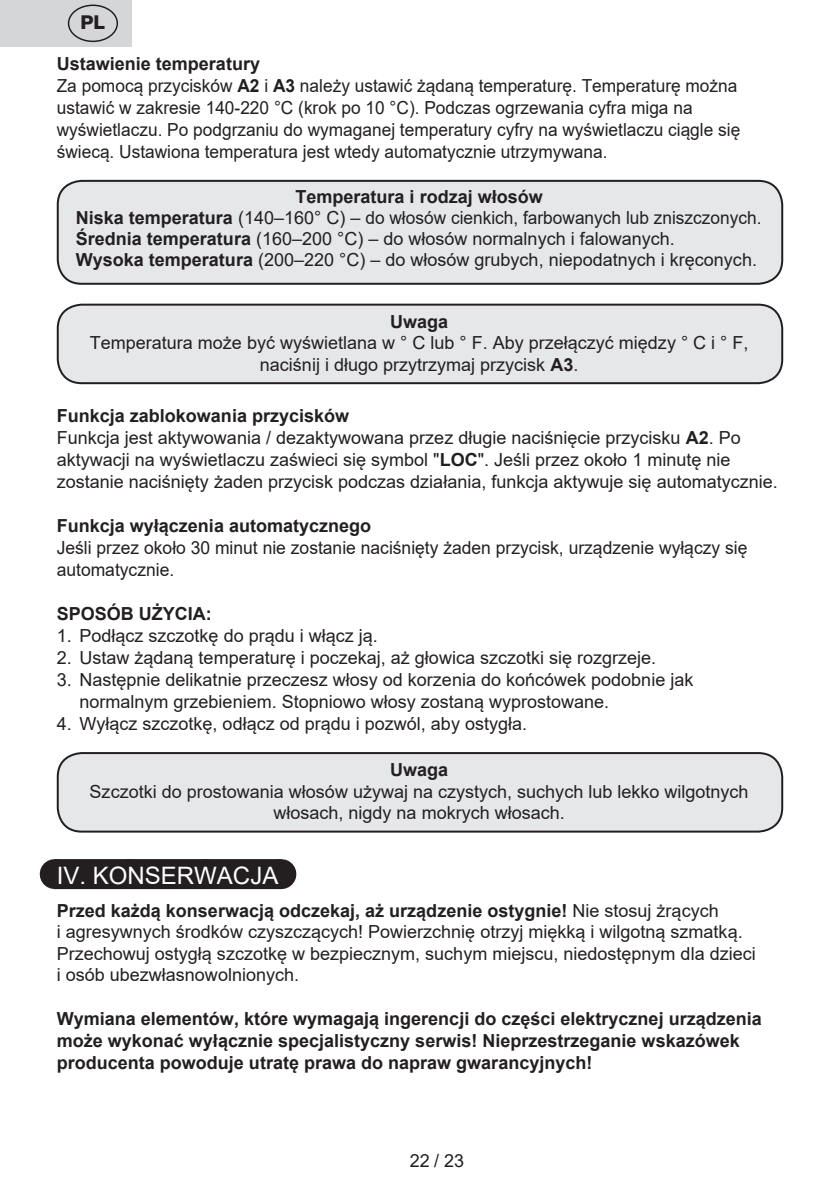
<style>
.page{position:relative;width:840px;height:1191px;background:#fff}
.page>*{position:absolute;margin:0;border:0;box-sizing:border-box;transform-origin:0 0}
.Grafický_nadpis_ETA{font:24px "Arial";color:#fff}
.t1{font:800 19.2px "Helvetica Neue OT";color:#231f20}
.Normální{font:18px/22px "Arial";color:#231f20}
.Normální-2{font:700 18px/22px "Arial";color:#231f20}
.Normální-3{font:18px/22px "Arial";color:#231f20;scale:.96 1}
.s1{font-weight:700}
</style>
<div class="page">
<div style="left:55px;top:859px;width:225px;height:30px;background:#231f20"></div>
<svg style="left:133px;top:859px;width:110px;height:1px"></svg>
<hr style="left:280px;top:859px;width:1px;height:30px;background:#231f20">
<div style="left:58px;top:181px;width:723px;height:103px;background:#e6e7e9;border-radius:24px"></div>
<div style="left:57px;top:180px;width:725px;height:105px;border:2px solid #231f20;border-radius:24px"></div>
<div style="left:58px;top:305px;width:723px;height:78px;background:#e6e7e9;border-radius:24px"></div>
<div style="left:57px;top:304px;width:725px;height:80px;border:2px solid #231f20;border-radius:24px"></div>
<div style="left:58px;top:753px;width:723px;height:78px;background:#e6e7e9;border-radius:24px"></div>
<div style="left:57px;top:752px;width:725px;height:80px;border:2px solid #231f20;border-radius:24px"></div>
<div style="left:0;top:0;width:131px;height:47px;background:#d5d6d8"></div>
<div style="left:68px;top:5px;width:50px;height:37px;border:1px solid #231f20;border-radius:50%"></div>
<p class="t1" style="left:80px;top:11px;width:26px">PL</p>
<p class="Normální-2" style="left:57px;top:53px;width:205px">Ustawienie temperatury</p>
<p class="Normální-3" style="left:57px;top:74px;width:713px">Za pomocą przycisków <span class="s1">A2</span> i <span class="s1">A3</span> należy ustawić żądaną temperaturę. Temperaturę można ustawić w zakresie 140-220 °C (krok po 10 °C). Podczas ogrzewania cyfra miga na wyświetlaczu. Po podgrzaniu do wymaganej temperatury cyfry na wyświetlaczu ciągle się świecą. Ustawiona temperatura jest wtedy automatycznie utrzymywana.</p>
<p class="Normální-2" style="left:295px;top:186px;width:249px">Temperatura i rodzaj włosów</p>
<p class="Normální" style="left:76px;top:207px;width:687px"><span class="s1">Niska temperatura</span> (140–160° C) – do włosów cienkich, farbowanych lub zniszczonych.</p>
<p class="Normální" style="left:76px;top:228px;width:600px"><span class="s1">Średnia temperatura</span> (160–200 °C) – do włosów normalnych i falowanych.</p>
<p class="Normální" style="left:76px;top:249px;width:682px"><span class="s1">Wysoka temperatura</span> (200–220 °C) – do włosów grubych, niepodatnych i kręconych.</p>
<p class="Normální-2" style="left:390px;top:311px;width:60px">Uwaga</p>
<p class="Normální" style="left:90px;top:332px;width:659px;text-align:center">Temperatura może być wyświetlana w ° C lub ° F. Aby przełączyć między ° C i ° F, naciśnij i długo przytrzymaj przycisk <span class="s1">A3</span>.</p>
<p class="Normální-2" style="left:57px;top:405px;width:294px">Funkcja zablokowania przycisków</p>
<p class="Normální" style="left:57px;top:426px;width:722px">Funkcja jest aktywowania / dezaktywowana przez długie naciśnięcie przycisku <span class="s1">A2</span>. Po aktywacji na wyświetlaczu zaświeci się symbol "<span class="s1">LOC</span>". Jeśli przez około 1 minutę nie zostanie naciśnięty żaden przycisk podczas działania, funkcja aktywuje się automatycznie.</p>
<p class="Normální-2" style="left:57px;top:515px;width:316px">Funkcja wyłączenia automatycznego</p>
<p class="Normální" style="left:57px;top:536px;width:691px">Jeśli przez około 30 minut nie zostanie naciśnięty żaden przycisk, urządzenie wyłączy się automatycznie.</p>
<p class="Normální-2" style="left:57px;top:603px;width:157px">SPOSÓB UŻYCIA:</p>
<p class="Normální" style="left:57px;top:624px;width:322px">1. Podłącz szczotkę do prądu i włącz ją.</p>
<p class="Normální" style="left:57px;top:646px;width:600px">2. Ustaw żądaną temperaturę i poczekaj, aż głowica szczotki się rozgrzeje.</p>
<p class="Normální" style="left:79px;top:668px;width:615px;text-indent:-23px">3. Następnie delikatnie przeczesz włosy od korzenia do końcówek podobnie jak normalnym grzebieniem. Stopniowo włosy zostaną wyprostowane.</p>
<p class="Normální" style="left:57px;top:712px;width:471px">4. Wyłącz szczotkę, odłącz od prądu i pozwól, aby ostygła.</p>
<p class="Normální-2" style="left:390px;top:759px;width:60px">Uwaga</p>
<p class="Normální" style="left:90px;top:780px;width:660px;text-align:center">Szczotki do prostowania włosów używaj na czystych, suchych lub lekko wilgotnych włosach, nigdy na mokrych włosach.</p>
<p class="Grafický_nadpis_ETA" style="left:57px;top:859px;width:223px">IV. KONSERWACJA</p>
<p class="Normální" style="left:57px;top:900px;width:700px;line-height:21.4px"><span class="s1">Przed każdą konserwacją odczekaj, aż urządzenie ostygnie!</span> Nie stosuj żrących<br>i agresywnych środków czyszczących! Powierzchnię otrzyj miękką i wilgotną szmatką.<br>Przechowuj ostygłą szczotkę w bezpiecznym, suchym miejscu, niedostępnym dla dzieci i osób ubezwłasnowolnionych.</p>
<p class="Normální-2" style="left:57px;top:1007px;width:706px">Wymiana elementów, które wymagają ingerencji do części elektrycznej urządzenia może wykonać wyłącznie specjalistyczny serwis! Nieprzestrzeganie wskazówek producenta powoduje utratę prawa do napraw gwarancyjnych!</p>
<p class="Normální" style="left:410px;top:1149px;width:56px">22 / 23</p>
</div>
